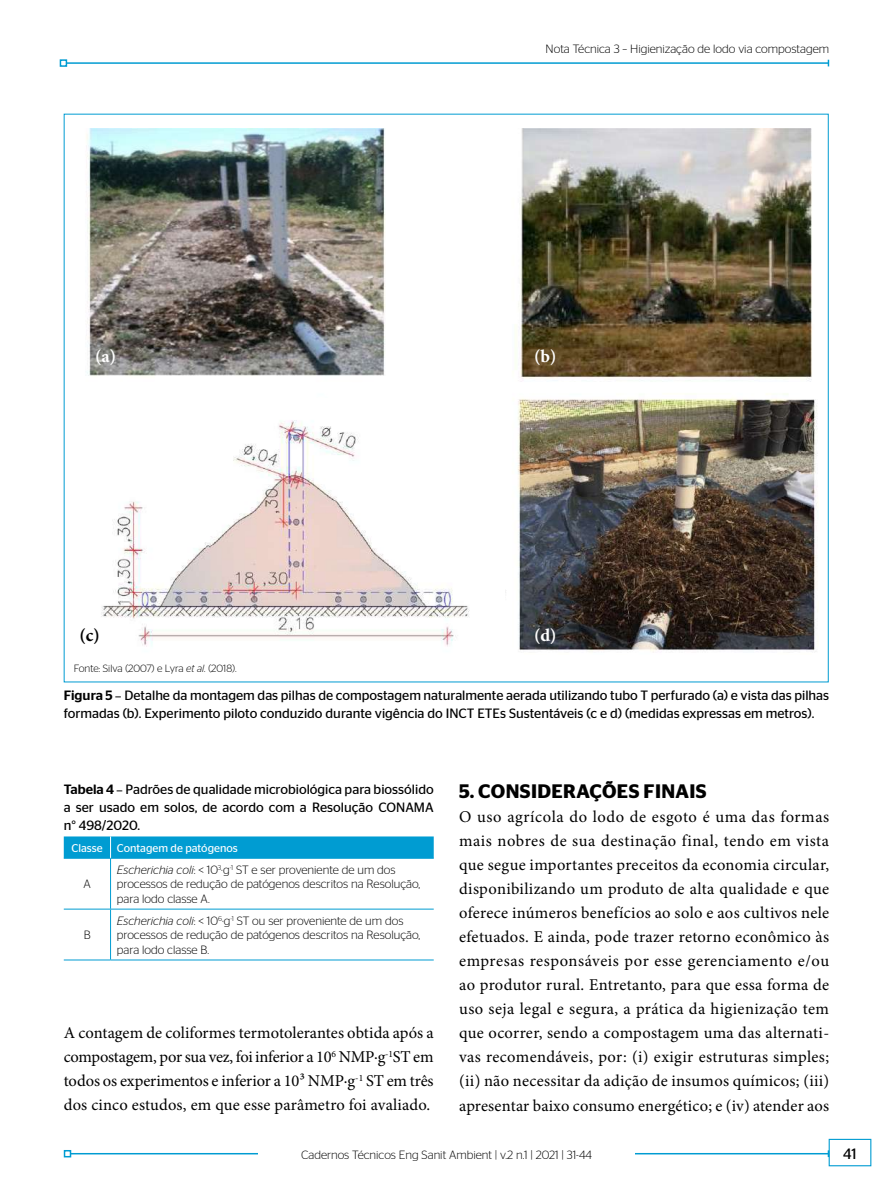
<style>
.page{position:relative;width:893px;height:1191px;background:#fff}
.page>*{position:absolute;margin:0;border:0;box-sizing:border-box;transform-origin:0 0}
.t1{font:600 19.5px "Stag Sans";letter-spacing:.02em;color:#000}
.t2{font:700 18px "Minion Pro";color:#fff}
.t3{font:700 18px "Minion Pro";color:#000}
.t4{font:16.5px/24px "Minion Pro";letter-spacing:.005em;color:#000;text-align:justify}
.t5{font:15px "Stag Sans";color:#000}
.t6{font:13.5px/18px "Stag Sans";color:#000}
.t7{font:300 12px/14.2px "Stag Sans";color:#000}
.t8{font:11.25px "Stag Sans";color:#fff}
.t9{font:300 10.5px "Stag Sans";color:#000}
.s1{font-style:italic}
.s2{font-weight:500}
.s3{font-family:"Minion Pro";font-weight:700}
</style>
<div class="page">
<hr style="left:71px;top:1153px;width:757px;height:1px;background:#009cd2">
<div style="left:64px;top:1150px;width:7px;height:7px;border:1px solid #009cd2"></div>
<div style="left:829px;top:1138px;width:42px;height:28px;border:1px solid #009cd2"></div>
<div style="left:258px;top:1146px;width:377px;height:15px;background:#fff"></div>
<hr style="left:66px;top:62px;width:762px;height:2px;background:#009cd2">
<div style="left:60px;top:59px;width:7px;height:8px;border:1px solid #009cd2"></div>
<img style="left:86px;top:128px;width:732px;height:525px">
<hr style="left:64px;top:858px;width:47px;height:1px;background:#009cd2">
<hr style="left:111px;top:858px;width:323px;height:1px;background:#009cd2">
<hr style="left:110px;top:858px;width:1px;height:50px;background:#009cd2">
<hr style="left:64px;top:908px;width:47px;height:1px;background:#009cd2">
<hr style="left:111px;top:908px;width:323px;height:1px;background:#009cd2">
<hr style="left:110px;top:909px;width:1px;height:50px;background:#009cd2">
<hr style="left:64px;top:959px;width:47px;height:1px;background:#009cd2">
<hr style="left:111px;top:959px;width:323px;height:1px;background:#009cd2">
<div style="left:64px;top:836px;width:370px;height:22px;background:#009cd2"></div>
<img style="left:86px;top:398px;width:419px;height:255px">
<p class="t7" style="left:546px;top:41px;width:285px">Nota Técnica 3 – Higienização de lodo via compostagem</p>
<p class="t2" style="left:95px;top:343px;width:23px">(a)</p>
<p class="t2" style="left:534px;top:343px;width:24px">(b)</p>
<p class="t3" style="left:80px;top:623px;width:22px">(c)</p>
<p class="t2" style="left:534px;top:623px;width:24px">(d)</p>
<p class="t9" style="left:74px;top:662px;width:164px">Fonte: Silva (2007) e Lyra <span class="s1">et al.</span> (2018).</p>
<p class="t6" style="left:64px;top:685px;width:767px"><span class="s2">Figura 5</span> <span class="s3">–</span> Detalhe da montagem das pilhas de compostagem naturalmente aerada utilizando tubo T perfurado (a) e vista das pilhas formadas (b). Experimento piloto conduzido durante vigência do INCT ETEs Sustentáveis (c e d) (medidas expressas em metros).</p>
<p class="t6" style="left:64px;top:780px;width:371px;text-align:justify"><span class="s2">Tabela 4</span> <span class="s3">–</span> Padrões de qualidade microbiológica para biossólido a ser usado em solos, de acordo com a Resolução CONAMA n° 498/2020.</p>
<p class="t8" style="left:72px;top:841px;width:33px">Classe</p>
<p class="t8" style="left:117px;top:841px;width:122px">Contagem de patógenos</p>
<p class="t7" style="left:83px;top:877px;width:9px">A</p>
<p class="t7" style="left:117px;top:862px;width:305px"><span class="s1">Escherichia coli</span>: &lt; 10<sup>3</sup>·g<sup>-1</sup> ST e ser proveniente de um dos processos de redução de patógenos descritos na Resolução, para lodo classe A.</p>
<p class="t7" style="left:84px;top:928px;width:8px">B</p>
<p class="t7" style="left:117px;top:913px;width:305px"><span class="s1">Escherichia coli</span>: &lt; 10<sup>6</sup>·g<sup>-1</sup> ST ou ser proveniente de um dos processos de redução de patógenos descritos na Resolução, para lodo classe B.</p>
<p class="t4" style="left:64px;top:1021px;width:371px">A contagem de coliformes termotolerantes obtida após a compostagem, por sua vez, foi inferior a 10<sup>6</sup> NMP·g<sup>-1</sup>ST em todos os experimentos e inferior a 10³ NMP·g<sup>-1</sup> ST em três dos cinco estudos, em que esse parâmetro foi avaliado.</p>
<p class="t1" style="left:459px;top:780px;width:249px">5. CONSIDERAÇÕES FINAIS</p>
<p class="t4" style="left:459px;top:805px;width:371px">O uso agrícola do lodo de esgoto é uma das formas mais nobres de sua destinação final, tendo em vista que segue importantes preceitos da economia circular, disponibilizando um produto de alta qualidade e que oferece inúmeros benefícios ao solo e aos cultivos nele efetuados. E ainda, pode trazer retorno econômico às empresas responsáveis por esse gerenciamento e/ou ao produtor rural. Entretanto, para que essa forma de uso seja legal e segura, a prática da higienização tem que ocorrer, sendo a compostagem uma das alternati&shy;vas recomendáveis, por: (i) exigir estruturas simples; (ii) não necessitar da adição de insumos químicos; (iii) apresentar baixo consumo energético; e (iv) atender aos</p>
<p class="t7" style="left:301px;top:1147px;width:292px">Cadernos Técnicos Eng Sanit Ambient | v.2 n.1 | 2021 | 31-44</p>
<p class="t5" style="left:843px;top:1144px;width:15px">41</p>
</div>
